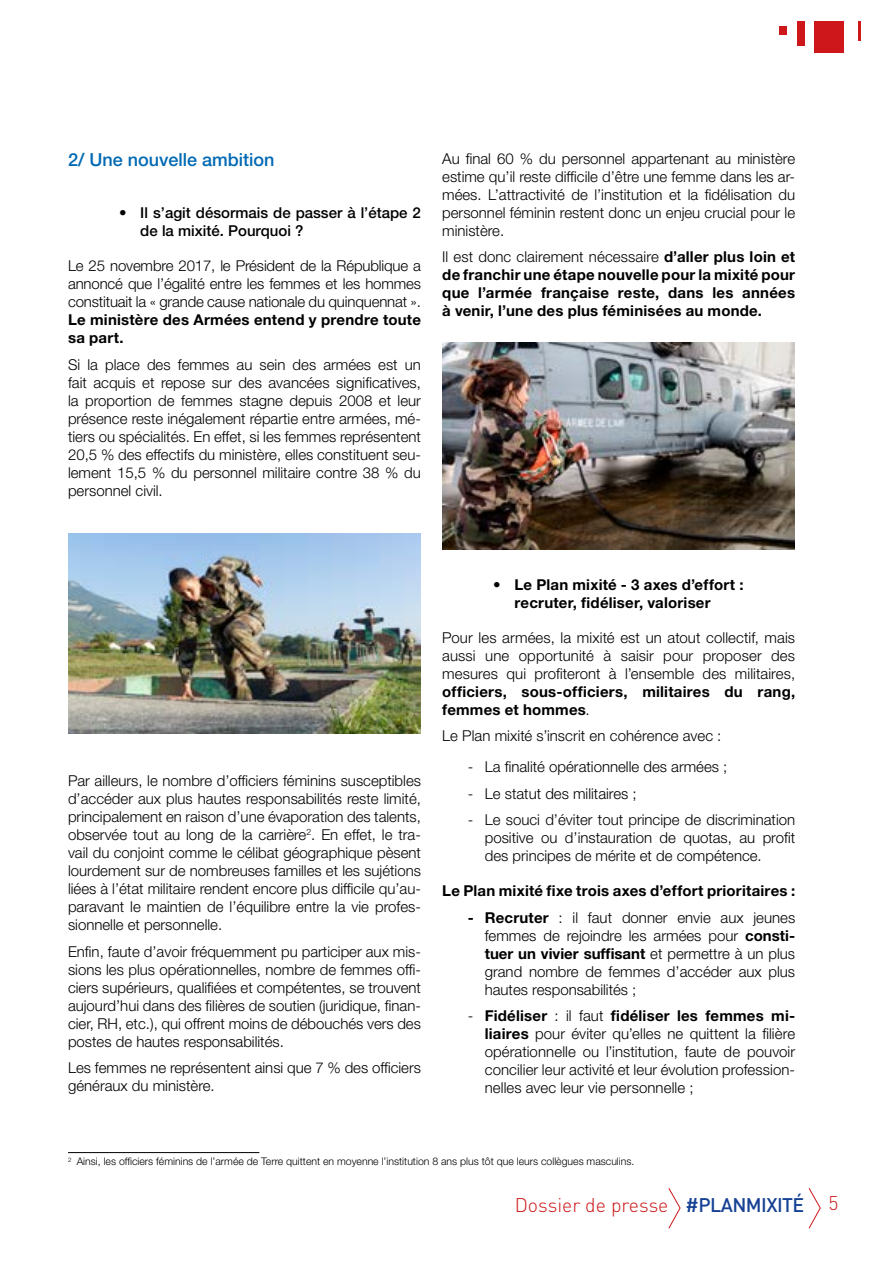
<style>
.page{position:relative;width:893px;height:1263px;background:#fff}
.page>*{position:absolute;margin:0;border:0;box-sizing:border-box;transform-origin:0 0}
.t1{font:300 19.5px "DIN Pro";color:#cd171a}
.t2{font:500 18px "Helvetica Neue LT Std";color:#0069b4}
.t3{font:300 15px/18px "Helvetica Neue LT Std";color:#000;text-align:justify}
.t4{font:700 15px/18px "Helvetica Neue LT Std";letter-spacing:.015em;color:#000}
.t5{font:500 15px/18px "Helvetica Neue LT Std";color:#000}
.t6{font:300 10.5px "Helvetica Neue LT Std";color:#000}
.s1{font-weight:300}
.s2{font-weight:500}
.s3{font-weight:700}
.s4{font-weight:500;color:#164194}
</style>
<div class="page">
<svg style="left:668px;top:1188px;width:13px;height:41px"></svg>
<svg style="left:808px;top:1188px;width:13px;height:41px"></svg>
<div style="left:779px;top:26px;width:7px;height:9px;background:#cd171a"></div>
<div style="left:797px;top:21px;width:8px;height:25px;background:#cd171a"></div>
<div style="left:814px;top:21px;width:30px;height:32px;background:#cd171a"></div>
<hr style="left:858px;top:21px;width:3px;height:20px;background:#cd171a">
<img style="left:68px;top:533px;width:353px;height:200px">
<hr style="left:68px;top:1152px;width:191px;height:1px;background:#000">
<img style="left:442px;top:343px;width:353px;height:207px">
<p class="t2" style="left:68px;top:149px;width:208px">2/ Une nouvelle ambition</p>
<p class="t5" style="left:140px;top:203px;width:282px;text-indent:-21px">• Il s’agit désormais de passer à l’étape 2 de la mixité. Pourquoi ?</p>
<p class="t3" style="left:68px;top:256px;width:354px">Le 25 novembre 2017, le Président de la République a annoncé que l’égalité entre les femmes et les hommes constituait la « grande cause nationale du quinquennat ».</p>
<p class="t4" style="left:68px;top:310px;width:354px">Le ministère des Armées entend y prendre toute sa part.</p>
<p class="t3" style="left:68px;top:355px;width:354px">Si la place des femmes au sein des armées est un fait acquis et repose sur des avancées significatives, la proportion de femmes stagne depuis 2008 et leur présence reste inégalement répartie entre armées, mé&shy;tiers ou spécialités. En effet, si les femmes représentent 20,5 % des effectifs du ministère, elles constituent seu&shy;lement 15,5 % du personnel militaire contre 38 % du personnel civil.</p>
<p class="t3" style="left:442px;top:149px;width:354px">Au final 60 % du personnel appartenant au ministère estime qu’il reste difficile d’être une femme dans les ar&shy;mées. L’attractivité de l’institution et la fidélisation du personnel féminin restent donc un enjeu crucial pour le ministère.</p>
<p class="t4" style="left:442px;top:248px;width:354px;text-align:justify"><span class="s1">Il est donc clairement nécessaire</span> d’aller plus loin et de franchir une étape nouvelle pour la mixité pour que l’armée française reste, dans les années à venir, l’une des plus féminisées au monde.</p>
<p class="t3" style="left:68px;top:772px;width:354px">Par ailleurs, le nombre d’officiers féminins susceptibles d’accéder aux plus hautes responsabilités reste limité, principalement en raison d’une évaporation des talents, observée tout au long de la carrière<sup>2</sup>. En effet, le tra&shy;vail du conjoint comme le célibat géographique pèsent lourdement sur de nombreuses familles et les sujétions liées à l’état militaire rendent encore plus difficile qu’au&shy;paravant le maintien de l’équilibre entre la vie profes&shy;sionnelle et personnelle.</p>
<p class="t3" style="left:68px;top:942px;width:354px">Enfin, faute d’avoir fréquemment pu participer aux mis&shy;sions les plus opérationnelles, nombre de femmes offi&shy;ciers supérieurs, qualifiées et compétentes, se trouvent aujourd’hui dans des filières de soutien (juridique, finan&shy;cier, RH, etc.), qui offrent moins de débouchés vers des postes de hautes responsabilités.</p>
<p class="t3" style="left:68px;top:1059px;width:354px">Les femmes ne représentent ainsi que 7 % des officiers généraux du ministère.</p>
<p class="t4" style="left:514px;top:575px;width:230px;text-indent:-21px"><span class="s2">•</span> Le Plan mixité - 3 axes d’effort : recruter, fidéliser, valoriser</p>
<p class="t3" style="left:442px;top:628px;width:354px">Pour les armées, la mixité est un atout collectif, mais aussi une opportunité à saisir pour proposer des mesures qui profiteront à l’ensemble des militaires,</p>
<p class="t4" style="left:442px;top:682px;width:354px">officiers, sous-officiers, militaires du rang, femmes et hommes<span class="s1">.</span></p>
<p class="t3" style="left:442px;top:727px;width:281px">Le Plan mixité s’inscrit en cohérence avec :</p>
<p class="t3" style="left:468px;top:757px;width:261px">- La finalité opérationnelle des armées ;</p>
<p class="t3" style="left:468px;top:784px;width:170px">- Le statut des militaires ;</p>
<p class="t3" style="left:485px;top:810px;width:312px;text-indent:-17px">- Le souci d’éviter tout principe de discrimination positive ou d’instauration de quotas, au profit des principes de mérite et de compétence.</p>
<p class="t4" style="left:442px;top:881px;width:354px">Le Plan mixité fixe trois axes d’effort prioritaires :</p>
<p class="t3" style="left:485px;top:908px;width:312px;text-indent:-17px"><span class="s3">- Recruter</span> : il faut donner envie aux jeunes femmes de rejoindre les armées pour <span class="s3">consti&shy;tuer un vivier suffisant</span> et permettre à un plus grand nombre de femmes d’accéder aux plus hautes responsabilités ;</p>
<p class="t3" style="left:485px;top:1006px;width:312px;text-indent:-17px">- <span class="s3">Fidéliser</span> : il faut <span class="s3">fidéliser les femmes mi&shy;liaires</span> pour éviter qu’elles ne quittent la filière opérationnelle ou l’institution, faute de pouvoir concilier leur activité et leur évolution profession&shy;nelles avec leur vie personnelle ;</p>
<p class="t6" style="left:68px;top:1155px;width:568px"><sup>2</sup> Ainsi, les officiers féminins de l’armée de Terre quittent en moyenne l’institution 8 ans plus tôt que leurs collègues masculins.</p>
<h1 class="t1" style="left:515px;top:1190px;width:325px">Dossier de presse <span class="s4">#PLANMIXITÉ</span> 5</h1>
</div>
